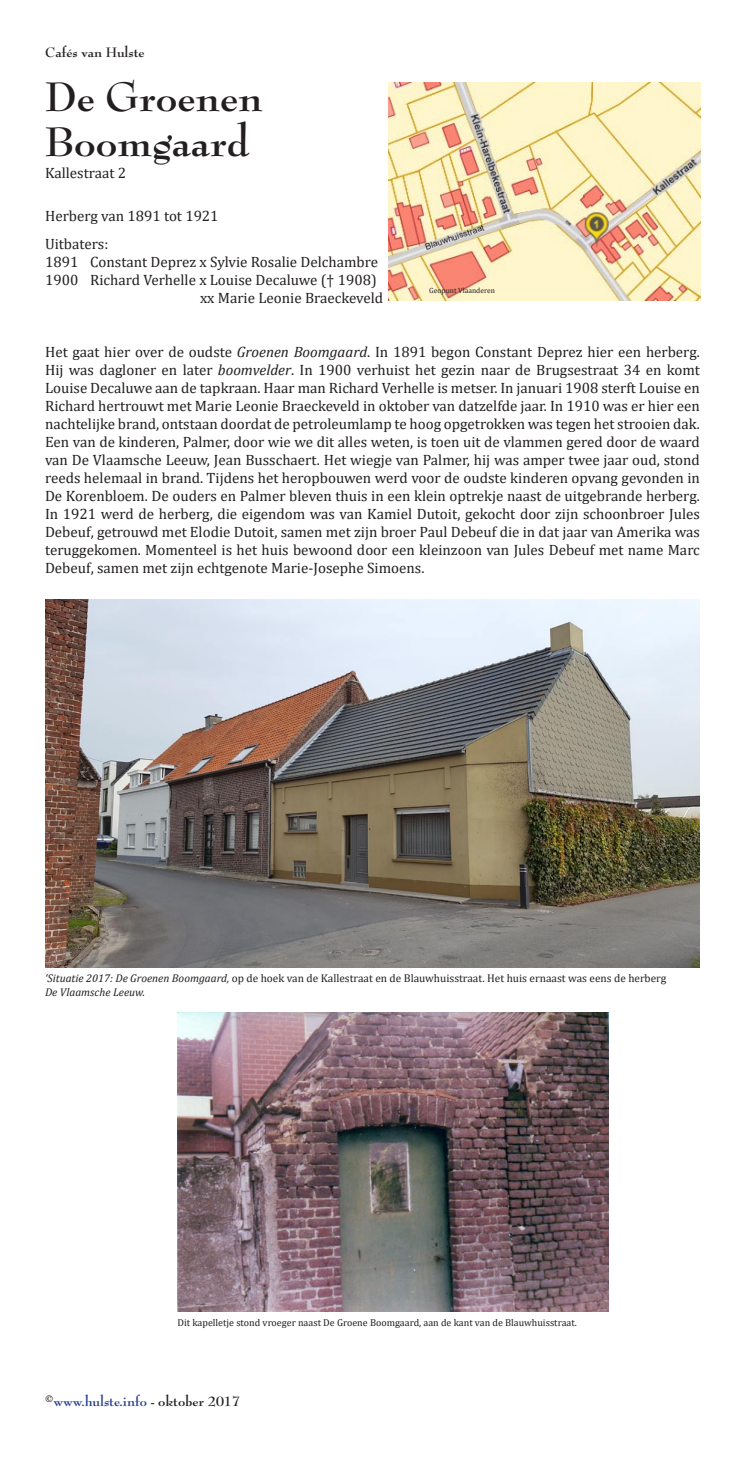
<style>
.page{position:relative;width:745px;height:1460px;background:#fff}
.page>*{position:absolute;margin:0;border:0;box-sizing:border-box;transform-origin:0 0}
.t1{font:700 45px/45px "Bernhard Modern Std";color:#231f20}
.t2{font:15px/18px "Cambria";color:#231f20;text-align:justify}
.t3{font:700 15px "Bernhard Modern Std";color:#253f8e}
.t4{font:700 15px "Bernhard Modern Std";color:#231f20}
.t5{font:11.25px/13.5px "Cambria";color:#231f20}
.t6{font:10px "Cambria";color:#231f20}
.t7{font:8.75px "Arial";color:#231f20}
.t8{font:7.5px "Cambria";color:#231f20}
.s1{font-style:italic}
.s2{color:#231f20}
</style>
<div class="page">
<img style="left:388px;top:82px;width:312px;height:218px">
<img style="left:45px;top:599px;width:654px;height:368px">
<img style="left:178px;top:1012px;width:429px;height:300px">
<p class="t4" style="left:45px;top:44px;width:101px">Cafés van Hulste</p>
<h1 class="t1" style="left:45px;top:75px;width:219px">De Groenen<br>Boomgaard</h1>
<p class="t2" style="left:45px;top:164px;width:83px">Kallestraat 2</p>
<p class="t2" style="left:45px;top:207px;width:175px">Herberg van 1891 tot 1921</p>
<p class="t2" style="left:45px;top:234px;width:65px">Uitbaters:</p>
<p class="t2" style="left:45px;top:252px;width:334px">1891 Constant Deprez x Sylvie Rosalie Delchambre</p>
<p class="t2" style="left:45px;top:270px;width:333px">1900 Richard Verhelle x Louise Decaluwe († 1908)</p>
<p class="t2" style="left:200px;top:288px;width:184px">xx Marie Leonie Braeckeveld</p>
<p class="t7" style="left:423px;top:241px;width:63px;rotate:-19deg">Blauwhuisstraat</p>
<p class="t8" style="left:429px;top:286px;width:67px">Geopunt Vlaanderen</p>
<p class="t2" style="left:45px;top:343px;width:656px">Het gaat hier over de oudste <span class="s1">Groenen Boomgaard</span>. In 1891 begon Constant Deprez hier een herberg.<br>Hij was dagloner en later <span class="s1">boomvelder</span>. In 1900 verhuist het gezin naar de Brugsestraat 34 en komt Louise Decaluwe aan de tapkraan. Haar man Richard Verhelle is metser. In januari 1908 sterft Louise en Richard hertrouwt met Marie Leonie Braeckeveld in oktober van datzelfde jaar. In 1910 was er hier een nachtelijke brand, ontstaan doordat de petroleumlamp te hoog opgetrokken was tegen het strooien dak.<br>Een van de kinderen, Palmer, door wie we dit alles weten, is toen uit de vlammen gered door de waard van De Vlaamsche Leeuw, Jean Busschaert. Het wiegje van Palmer, hij was amper twee jaar oud, stond reeds helemaal in brand. Tijdens het heropbouwen werd voor de oudste kinderen opvang gevonden in De Korenbloem. De ouders en Palmer bleven thuis in een klein optrekje naast de uitgebrande herberg.<br>In 1921 werd de herberg, die eigendom was van Kamiel Dutoit, gekocht door zijn schoonbroer Jules Debeuf, getrouwd met Elodie Dutoit, samen met zijn broer Paul Debeuf die in dat jaar van Amerika was teruggekomen. Momenteel is het huis bewoond door een kleinzoon van Jules Debeuf met name Marc Debeuf, samen met zijn echtgenote Marie-Josephe Simoens.</p>
<p class="t5" style="left:45px;top:971px;width:622px"><span class="s1">‘Situatie 2017: De Groenen Boomgaard,</span> op de hoek van de Kallestraat en de Blauwhuisstraat. Het huis ernaast was eens de herberg<br><span class="s1">De Vlaamsche Leeuw.</span></p>
<p class="t6" style="left:177px;top:1316px;width:401px">Dit kapelletje stond vroeger naast De Groene Boomgaard, aan de kant van de Blauwhuisstraat.</p>
<p class="t3" style="left:45px;top:1393px;width:197px"><span class="s2">©</span>www.hulste.info <span class="s2">- oktober 2017</span></p>
</div>
